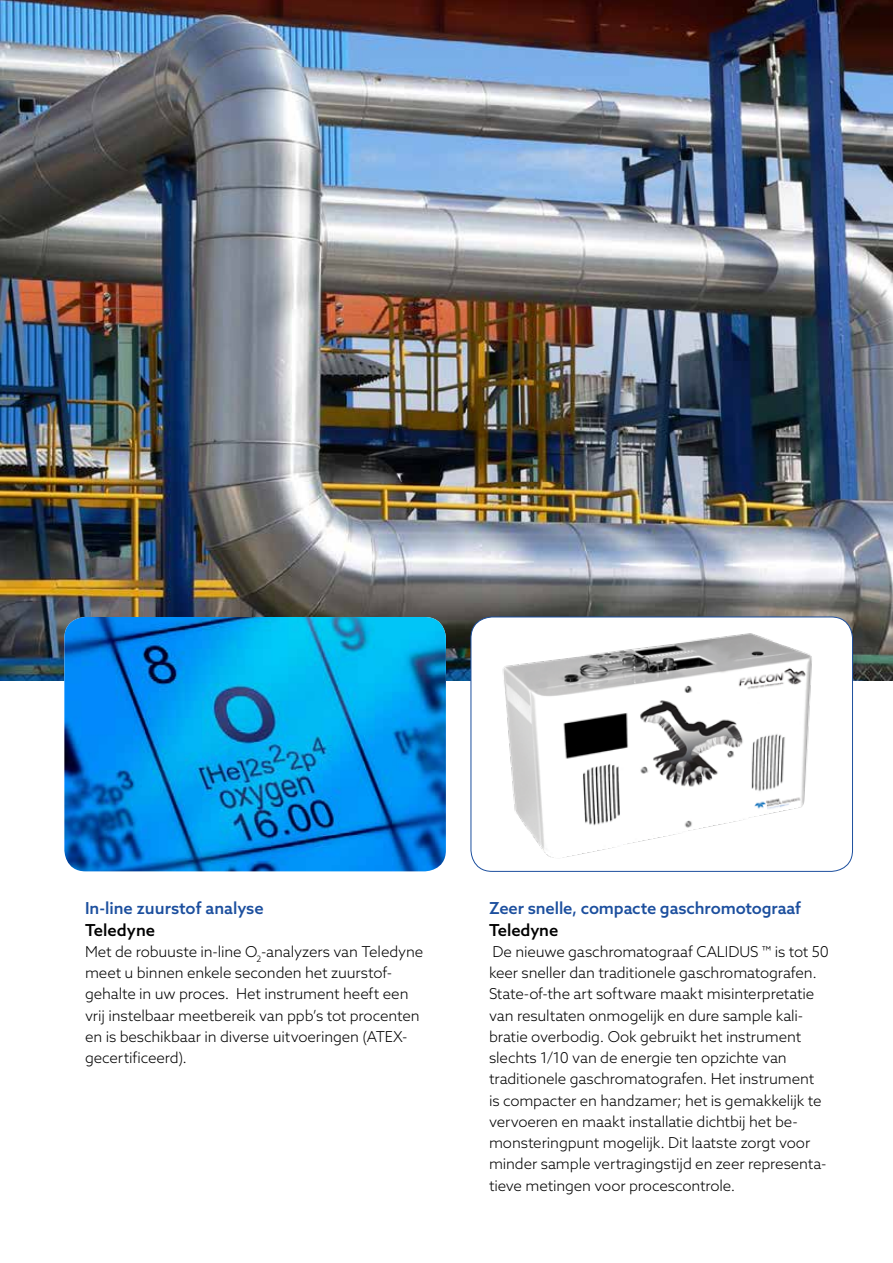
<style>
.page{position:relative;width:893px;height:1263px;background:#fff}
.page>*{position:absolute;margin:0;border:0;box-sizing:border-box;transform-origin:0 0}
.t1{font:500 16.5px "Azo Sans";letter-spacing:-.005em;color:#1c4f9e}
.t2{font:500 16.5px "Azo Sans";letter-spacing:-.005em;color:#000}
.t3{font:300 15px/21.3px "Azo Sans";letter-spacing:-.01em;color:#000}
</style>
<div class="page">
<img style="left:0;top:0;width:893px;height:680px">
<img style="left:64px;top:617px;width:382px;height:254px">
<div style="left:471px;top:617px;width:381px;height:254px;background:#fff;border-radius:21px"></div>
<img style="left:502px;top:633px;width:310px;height:225px">
<div style="left:471px;top:617px;width:382px;height:255px;border:1px solid #1c4f9e;border-radius:21px"></div>
<p class="t1" style="left:85px;top:897px;width:180px">In-line zuurstof analyse</p>
<p class="t2" style="left:85px;top:919px;width:72px">Teledyne</p>
<p class="t3" style="left:85px;top:941px;width:340px">Met de robuuste in-line O<sub>2</sub>-analyzers van Teledyne meet u binnen enkele seconden het zuurstof&shy;gehalte in uw proces. Het instrument heeft een vrij instelbaar meetbereik van ppb’s tot procenten en is beschikbaar in diverse uitvoeringen (ATEX&shy;gecertificeerd).</p>
<p class="t1" style="left:489px;top:897px;width:314px">Zeer snelle, compacte gaschromotograaf</p>
<p class="t2" style="left:489px;top:919px;width:71px">Teledyne</p>
<p class="t3" style="left:489px;top:941px;width:341px">De nieuwe gaschromatograaf CALIDUS ™ is tot 50 keer sneller dan traditionele gaschromatografen.<br>State-of-the art software maakt misinterpretatie van resultaten onmogelijk en dure sample kali&shy;bratie overbodig. Ook gebruikt het instrument slechts 1/10 van de energie ten opzichte van traditionele gaschromatografen. Het instrument<br>is compacter en handzamer; het is gemakkelijk te vervoeren en maakt installatie dichtbij het be&shy;monsteringpunt mogelijk. Dit laatste zorgt voor minder sample vertragingstijd en zeer representa&shy;tieve metingen voor procescontrole.</p>
</div>
